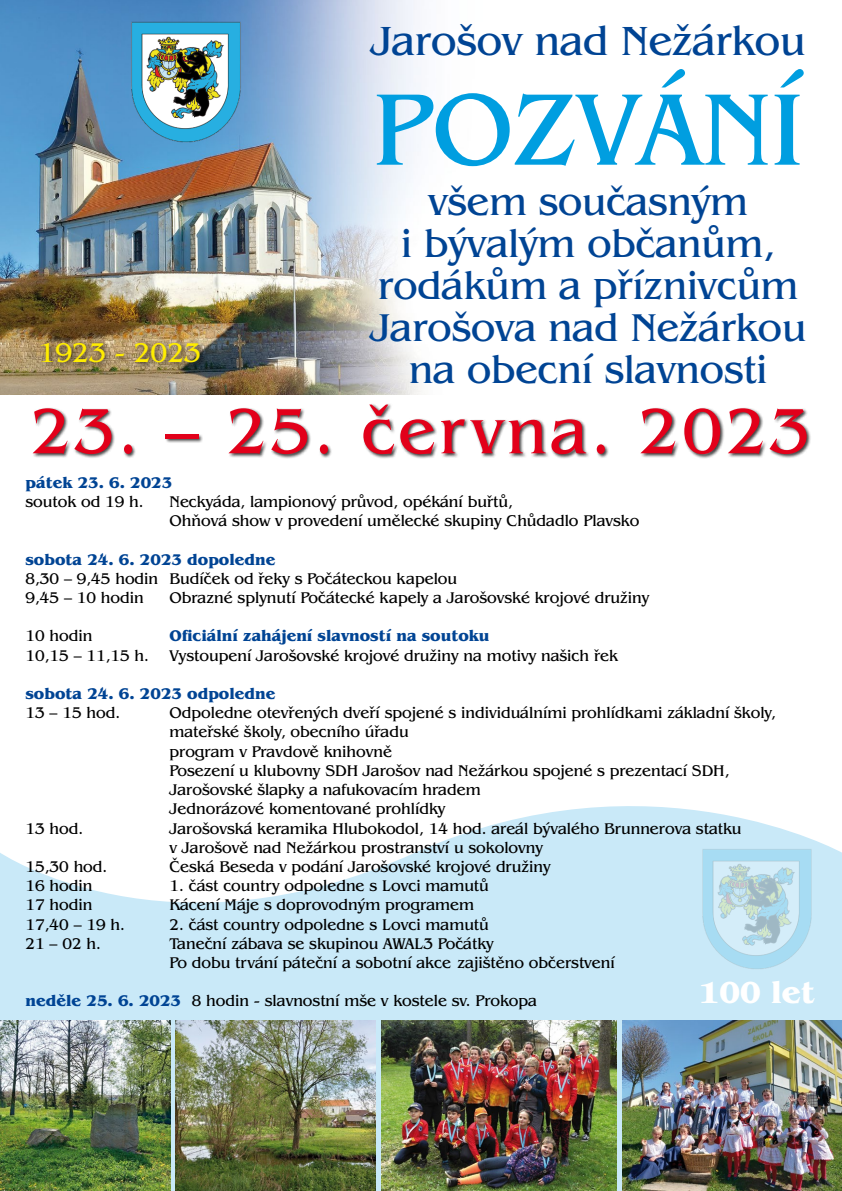
<style>
.page{position:relative;width:842px;height:1191px;background:#fff}
.page>*{position:absolute;margin:0;border:0;box-sizing:border-box;transform-origin:0 0}
.t1{font:105px "Benguiat IT Cby BTCE";color:#009ee0}
.t2{font:66px "Benguiat IT Cby BTCE";letter-spacing:.06em;color:#e2001a}
.t3{font:42px "Benguiat IT Cby BTCE";color:#004494}
.t4{font:40px/42px "Benguiat IT Cby BTCE";color:#004494;text-align:center}
.t5{font:700 31.5px "Benguiat IT Cby BTCE";color:#fff}
.t6{font:28px "Benguiat IT Cby BTCE";color:#ffed00}
.t7{font:16px/19.2px "Benguiat IT Cby BTCE";color:#000}
.t8{font:700 16px "Benguiat IT Cby BTCE";color:#004494}
.s1{font-weight:700;color:#004494}
</style>
<div class="page">
<img style="left:0;top:0;width:421px;height:395px">
<img style="left:128px;top:19px;width:116px;height:127px">
<div style="left:38px;top:339px;width:170px;height:31px;background:#000;opacity:.75"></div>
<div style="left:32px;top:403px;width:779px;height:56px;background:#000;opacity:.75"></div>
<svg style="left:0;top:806px;width:842px;height:385px;fill:#c9e9f8"></svg>
<img style="left:0;top:1020px;width:170px;height:171px">
<img style="left:176px;top:1020px;width:200px;height:171px">
<img style="left:381px;top:1020px;width:236px;height:171px">
<img style="left:622px;top:1020px;width:220px;height:171px">
<img style="left:699px;top:846px;width:116px;height:127px">
<h3 class="t3" style="left:371px;top:14px;width:436px">Jarošov nad Nežárkou</h3>
<h1 class="t1" style="left:373px;top:63px;width:432px">POZVÁNÍ</h1>
<h3 class="t4" style="left:370px;top:180px;width:437px">všem současným<br>i bývalým občanům, rodákům a příznivcům<br>Jarošova nad Nežárkou na obecní slavnosti</h3>
<h2 class="t2" style="left:31px;top:389px;width:780px">23. – 25. června. 2023</h2>
<h3 class="t6" style="left:39px;top:335px;width:164px">1923 - 2023</h3>
<p class="t8" style="left:26px;top:471px;width:148px">pátek 23. 6. 2023</p>
<p class="t7" style="left:26px;top:491px;width:120px">soutok od 19 h.</p>
<p class="t7" style="left:170px;top:491px;width:471px">Neckyáda, lampionový průvod, opékání buřtů,<br>Ohňová show v provedení umělecké skupiny Chůdadlo Plavsko</p>
<p class="t8" style="left:26px;top:548px;width:251px">sobota 24. 6. 2023 dopoledne</p>
<p class="t7" style="left:26px;top:568px;width:433px">8,30 – 9,45 hodin Budíček od řeky s Počáteckou kapelou<br>9,45 – 10 hodin</p>
<p class="t7" style="left:170px;top:587px;width:481px">Obrazné splynutí Počátecké kapely a Jarošovské krojové družiny</p>
<p class="t7" style="left:26px;top:626px;width:68px">10 hodin</p>
<p class="t8" style="left:170px;top:625px;width:321px">Oficiální zahájení slavností na soutoku</p>
<p class="t7" style="left:26px;top:645px;width:125px">10,15 – 11,15 h.</p>
<p class="t7" style="left:170px;top:645px;width:450px">Vystoupení Jarošovské krojové družiny na motivy našich řek</p>
<p class="t8" style="left:26px;top:683px;width:251px">sobota 24. 6. 2023 odpoledne</p>
<p class="t7" style="left:26px;top:703px;width:96px">13 – 15 hod.</p>
<p class="t7" style="left:170px;top:703px;width:608px">Odpoledne otevřených dveří spojené s individuálními prohlídkami základní školy, mateřské školy, obecního úřadu<br>program v Pravdově knihovně<br>Posezení u klubovny SDH Jarošov nad Nežárkou spojené s prezentací SDH, Jarošovské šlapky a nafukovacím hradem<br>Jednorázové komentované prohlídky</p>
<p class="t7" style="left:26px;top:818px;width:59px">13 hod.</p>
<p class="t7" style="left:170px;top:818px;width:573px">Jarošovská keramika Hlubokodol, 14 hod. areál bývalého Brunnerova statku v Jarošově nad Nežárkou prostranství u sokolovny</p>
<p class="t7" style="left:26px;top:856px;width:83px">15,30 hod.</p>
<p class="t7" style="left:170px;top:856px;width:383px">Česká Beseda v podání Jarošovské krojové družiny</p>
<p class="t7" style="left:26px;top:875px;width:68px">16 hodin</p>
<p class="t7" style="left:170px;top:875px;width:321px">1. část country odpoledne s Lovci mamutů</p>
<p class="t7" style="left:26px;top:895px;width:68px">17 hodin</p>
<p class="t7" style="left:170px;top:895px;width:306px">Kácení Máje s doprovodným programem</p>
<p class="t7" style="left:26px;top:914px;width:101px">17,40 – 19 h.</p>
<p class="t7" style="left:170px;top:914px;width:321px">2. část country odpoledne s Lovci mamutů</p>
<p class="t7" style="left:26px;top:933px;width:77px">21 – 02 h.</p>
<p class="t7" style="left:170px;top:933px;width:447px">Taneční zábava se skupinou AWAL3 Počátky<br>Po dobu trvání páteční a sobotní akce zajištěno občerstvení</p>
<p class="t7" style="left:26px;top:991px;width:513px"><span class="s1">neděle 25. 6. 2023</span> 8 hodin - slavnostní mše v kostele sv. Prokopa</p>
<h3 class="t5" style="left:699px;top:971px;width:118px">100 let</h3>
</div>
